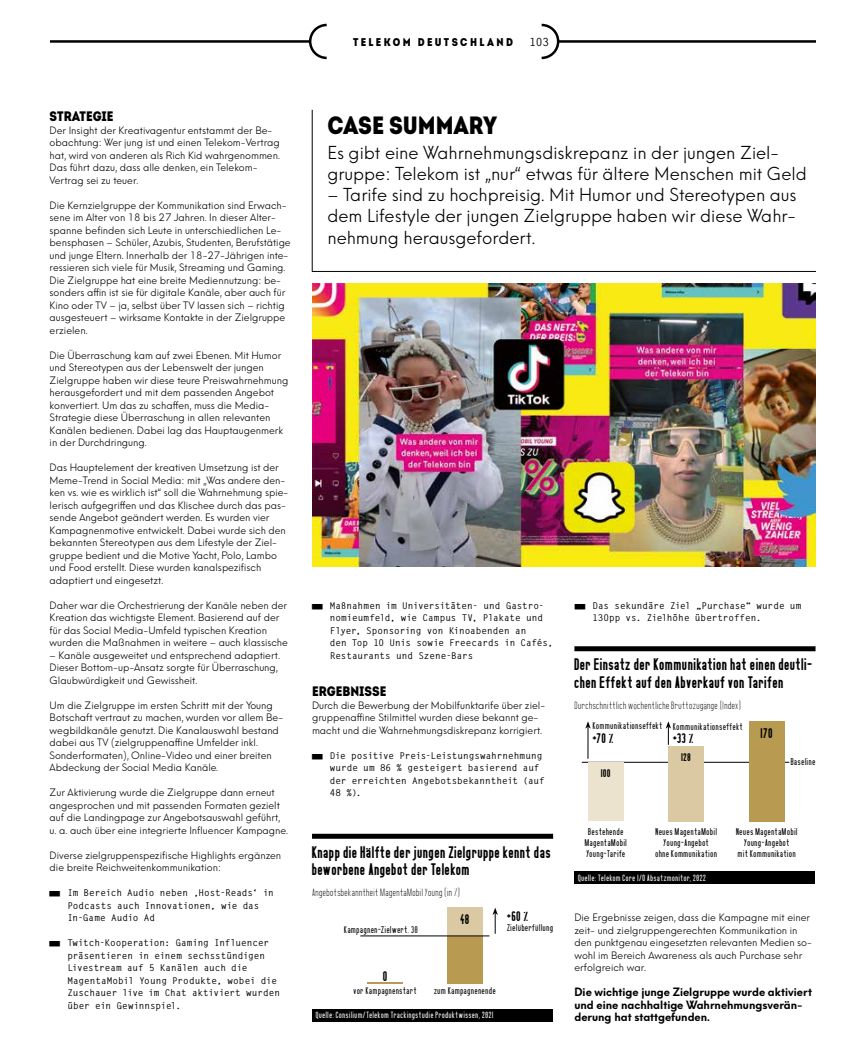
<style>
.page{position:relative;width:851px;height:1063px;background:#fff}
.page>*{position:absolute;margin:0;border:0;box-sizing:border-box;transform-origin:0 0}
.t1{font:25px "Intro Cond Black Free";color:#000}
.t2{font:300 17.5px/21.2px "Neue Hans Kendrick";color:#000}
.t3{font:15px/17.5px "Bonn Bold Beta";letter-spacing:.06em;color:#000}
.t4{font:13.75px "Intro Cond Black Free";color:#000}
.t5{font:12.5px "Bonn Bold Beta";letter-spacing:.07em;color:#000}
.t6{font:700 11.25px/12.5px "Neue Hans Kendrick";color:#000}
.t7{font:11.25px "Intro Cond Black Free";letter-spacing:.215em;color:#000}
.t8{font:700 11.25px "Letter Gothic Std";color:#000}
.t9{font:300 10px/12.5px "Neue Hans Kendrick";color:#000}
.t10{font:10px "Bonn Bold Beta";letter-spacing:.08em;color:#000}
.t11{font:700 9.38px/12.5px "Letter Gothic Std";letter-spacing:-.005em;color:#000}
.t12{font:9.38px "Bonn Light Beta";letter-spacing:.07em;color:#000}
.t13{font:8.75px/11.2px "Bonn Beta";letter-spacing:.09em;color:#000;text-align:center}
.t14{font:8.12px "Bonn Beta";letter-spacing:.09em;color:#fff}
.s1{font-size:5.12px}
</style>
<div class="page">
<hr style="left:50px;top:40px;width:260px;height:3px;background:#000">
<svg style="left:307px;top:24px;width:20px;height:35px"></svg>
<hr style="left:558px;top:40px;width:257px;height:3px;background:#000">
<svg style="left:541px;top:24px;width:19px;height:35px"></svg>
<div style="left:312px;top:834px;width:241px;height:5px;background:#000"></div>
<div style="left:312px;top:1009px;width:241px;height:12px;background:#000"></div>
<hr style="left:312px;top:110px;width:1px;height:162px;background:#000">
<hr style="left:312px;top:271px;width:503px;height:1px;background:#000">
<div style="left:447px;top:936px;width:35px;height:48px;background:#b89b51"></div>
<div style="left:447px;top:907px;width:35px;height:29px;background:#dac9a2"></div>
<svg style="left:492px;top:908px;width:6px;height:26px"></svg>
<hr style="left:367px;top:983px;width:35px;height:1px;background:#b89b51">
<hr style="left:581px;top:762px;width:208px;height:1px;background:#000">
<div style="left:574px;top:646px;width:241px;height:5px;background:#000"></div>
<div style="left:574px;top:871px;width:241px;height:13px;background:#000"></div>
<div style="left:748px;top:721px;width:36px;height:100px;background:#b89b51"></div>
<div style="left:668px;top:746px;width:35px;height:75px;background:#dac9a2"></div>
<hr style="left:360px;top:936px;width:129px;height:1px;background:#000">
<div style="left:588px;top:762px;width:35px;height:59px;background:#ece3ce"></div>
<hr style="left:587px;top:727px;width:1px;height:32px;background:#000">
<svg style="left:585px;top:721px;width:5px;height:8px"></svg>
<svg style="left:665px;top:721px;width:6px;height:24px"></svg>
<img style="left:312px;top:284px;width:503px;height:282px">
<p class="t7" style="left:353px;top:34px;width:161px">TELEKOM DEUTSCHLAND</p>
<p class="t8" style="left:529px;top:35px;width:21px">103</p>
<h3 class="t4" style="left:50px;top:107px;width:65px">STRATEGIE</h3>
<p class="t9" style="left:50px;top:123px;width:232px">Der Insight der Kreativagentur entstammt der Be&shy;obachtung: Wer jung ist und einen Telekom-Vertrag hat, wird von anderen als Rich Kid wahrgenommen.<br>Das führt dazu, dass alle denken, ein Telekom-Vertrag sei zu teuer.</p>
<p class="t9" style="left:50px;top:198px;width:242px">Die Kernzielgruppe der Kommunikation sind Erwach&shy;sene im Alter von 18 bis 27 Jahren. In dieser Alter&shy;spanne befinden sich Leute in unterschiedlichen Le&shy;bensphasen – Schüler, Azubis, Studenten, Berufstätige und junge Eltern. Innerhalb der 18-27-Jährigen inte&shy;ressieren sich viele für Musik, Streaming und Gaming.<br>Die Zielgruppe hat eine breite Mediennutzung: be&shy;sonders affin ist sie für digitale Kanäle, aber auch für Kino oder TV – ja, selbst über TV lassen sich – richtig ausgesteuert – wirksame Kontakte in der Zielgruppe erzielen.</p>
<p class="t9" style="left:50px;top:348px;width:240px">Die Überraschung kam auf zwei Ebenen. Mit Humor und Stereotypen aus der Lebenswelt der jungen Zielgruppe haben wir diese teure Preiswahrnehmung herausgefordert und mit dem passenden Angebot konvertiert. Um das zu schaffen, muss die Media-Strategie diese Überraschung in allen relevanten Kanälen bedienen. Dabei lag das Hauptaugenmerk in der Durchdringung.</p>
<p class="t9" style="left:50px;top:460px;width:240px">Das Hauptelement der kreativen Umsetzung ist der Meme-Trend in Social Media: mit „Was andere den&shy;ken vs. wie es wirklich ist“ soll die Wahrnehmung spie&shy;lerisch aufgegriffen und das Klischee durch das pas&shy;sende Angebot geändert werden. Es wurden vier Kampagnenmotive entwickelt. Dabei wurde sich den bekannten Stereotypen aus dem Lifestyle der Ziel&shy;gruppe bedient und die Motive Yacht, Polo, Lambo und Food erstellt. Diese wurden kanalspezifisch adaptiert und eingesetzt.</p>
<p class="t9" style="left:50px;top:598px;width:240px">Daher war die Orchestrierung der Kanäle neben der Kreation das wichtigste Element. Basierend auf der für das Social Media-Umfeld typischen Kreation wurden die Maßnahmen in weitere – auch klassische</p>
<p class="t9" style="left:50px;top:648px;width:232px">– Kanäle ausgeweitet und entsprechend adaptiert.<br>Dieser Bottom-up-Ansatz sorgte für Überraschung,<br>Glaubwürdigkeit und Gewissheit.</p>
<p class="t9" style="left:50px;top:698px;width:235px">Um die Zielgruppe im ersten Schritt mit der Young Botschaft vertraut zu machen, wurden vor allem Be&shy;wegbildkanäle genutzt. Die Kanalauswahl bestand dabei aus TV (zielgruppenaffine Umfelder inkl.<br>Sonderformaten), Online-Video und einer breiten Abdeckung der Social Media Kanäle.</p>
<p class="t9" style="left:50px;top:785px;width:240px">Zur Aktivierung wurde die Zielgruppe dann erneut angesprochen und mit passenden Formaten gezielt auf die Landingpage zur Angebotsauswahl geführt, u. a. auch über eine integrierte Influencer Kampagne.</p>
<p class="t9" style="left:50px;top:848px;width:233px">Diverse zielgruppenspezifische Highlights ergänzen die breite Reichweitenkommunikation:</p>
<p class="t11" style="left:67px;top:887px;width:208px;text-indent:-18px"><span class="s1">█</span> Im Bereich Audio neben ‚Host-Reads‘ in<br>Podcasts auch Innovationen, wie das<br>In-Game Audio Ad</p>
<p class="t11" style="left:67px;top:937px;width:214px;text-indent:-18px"><span class="s1">█</span> Twitch-Kooperation: Gaming Influencer präsentieren in einem sechsstündigen Livestream auf 5 Kanälen auch die MagentaMobil Young Produkte, wobei die Zuschauer live im Chat aktiviert wurden über ein Gewinnspiel.</p>
<h1 class="t1" style="left:327px;top:108px;width:171px">CASE SUMMARY</h1>
<h2 class="t2" style="left:327px;top:139px;width:481px">Es gibt eine Wahrnehmungsdiskrepanz in der jungen Ziel&shy;gruppe: Telekom ist „nur“ etwas für ältere Menschen mit Geld</h2>
<h2 class="t2" style="left:327px;top:182px;width:470px;text-align:justify">– Tarife sind zu hochpreisig. Mit Humor und Stereotypen aus dem Lifestyle der jungen Zielgruppe haben wir diese Wahr&shy;nehmung herausgefordert.</h2>
<p class="t11" style="left:330px;top:599px;width:225px;text-indent:-18px"><span class="s1">█</span> Maßnahmen im Universitäten- und Gastro&shy;nomieumfeld, wie Campus TV, Plakate und Flyer, Sponsoring von Kinoabenden an<br>den Top 10 Unis sowie Freecards in Cafés, Restaurants und Szene-Bars</p>
<h3 class="t4" style="left:312px;top:682px;width:76px">ERGEBNISSE</h3>
<p class="t9" style="left:312px;top:698px;width:234px">Durch die Bewerbung der Mobilfunktarife über ziel&shy;gruppenaffine Stilmittel wurden diese bekannt ge&shy;macht und die Wahrnehmungsdiskrepanz korrigiert.</p>
<p class="t11" style="left:330px;top:749px;width:216px;text-indent:-18px"><span class="s1">█</span> Die positive Preis-Leistungswahrnehmung wurde um 86 % gesteigert basierend auf der erreichten Angebotsbekanntheit (auf<br>48 %).</p>
<h3 class="t3" style="left:312px;top:843px;width:240px">Knapp die Hälfte der jungen Zielgruppe kennt das beworbene Angebot der Telekom</h3>
<p class="t12" style="left:312px;top:888px;width:149px">Angebotsbekanntheit MagentaMobil Young (in %)</p>
<p class="t13" style="left:344px;top:925px;width:75px">Kampagnen-Zielwert: 30</p>
<p class="t5" style="left:460px;top:912px;width:10px">48</p>
<p class="t5" style="left:507px;top:909px;width:23px">+60 %</p>
<p class="t13" style="left:507px;top:922px;width:47px">Zielüberfüllung</p>
<p class="t5" style="left:383px;top:969px;width:6px">0</p>
<p class="t13" style="left:353px;top:985px;width:64px">vor Kampagnenstart</p>
<p class="t13" style="left:434px;top:985px;width:63px">zum Kampagnenende</p>
<p class="t14" style="left:316px;top:1011px;width:179px">Quelle; Consilium/Telekom Trackingstudie Produktwissen, 2021</p>
<p class="t11" style="left:592px;top:599px;width:210px;text-indent:-18px"><span class="s1">█</span> Das sekundäre Ziel „Purchase“ wurde um<br>130pp vs. Zielhöhe übertroffen.</p>
<h3 class="t3" style="left:574px;top:656px;width:239px">Der Einsatz der Kommunikation hat einen deutli&shy;chen Effekt auf den Abverkauf von Tarifen</h3>
<p class="t12" style="left:574px;top:700px;width:168px">Durchschnittlich wöchentliche Bruttozugänge (Index)</p>
<p class="t13" style="left:592px;top:721px;width:71px">Kommunikationseffekt</p>
<p class="t5" style="left:592px;top:731px;width:22px">+70 %</p>
<p class="t13" style="left:673px;top:721px;width:71px">Kommunikationseffekt</p>
<p class="t5" style="left:673px;top:731px;width:22px">+33 %</p>
<p class="t5" style="left:760px;top:726px;width:13px">170</p>
<p class="t10" style="left:681px;top:751px;width:11px">128</p>
<p class="t13" style="left:790px;top:757px;width:26px">Baseline</p>
<p class="t10" style="left:601px;top:768px;width:11px">100</p>
<p class="t13" style="left:584px;top:826px;width:43px">Bestehende<br>MagentaMobil<br>Young-Tarife</p>
<p class="t13" style="left:655px;top:826px;width:63px">Neues MagentaMobil<br>Young-Angebot<br>ohne Kommunikation</p>
<p class="t13" style="left:736px;top:826px;width:63px">Neues MagentaMobil<br>Young-Angebot<br>mit Kommunikation</p>
<p class="t14" style="left:578px;top:873px;width:129px">Quelle; Telekom Core I/O Absatzmonitor, 2022</p>
<p class="t9" style="left:574px;top:910px;width:239px">Die Ergebnisse zeigen, dass die Kampagne mit einer zeit- und zielgruppengerechten Kommunikation in den punktgenau eingesetzten relevanten Medien so&shy;wohl im Bereich Awareness als auch Purchase sehr erfolgreich war.</p>
<p class="t6" style="left:574px;top:986px;width:239px">Die wichtige junge Zielgruppe wurde aktiviert und eine nachhaltige Wahrnehmungsverän&shy;derung hat stattgefunden.</p>
</div>
